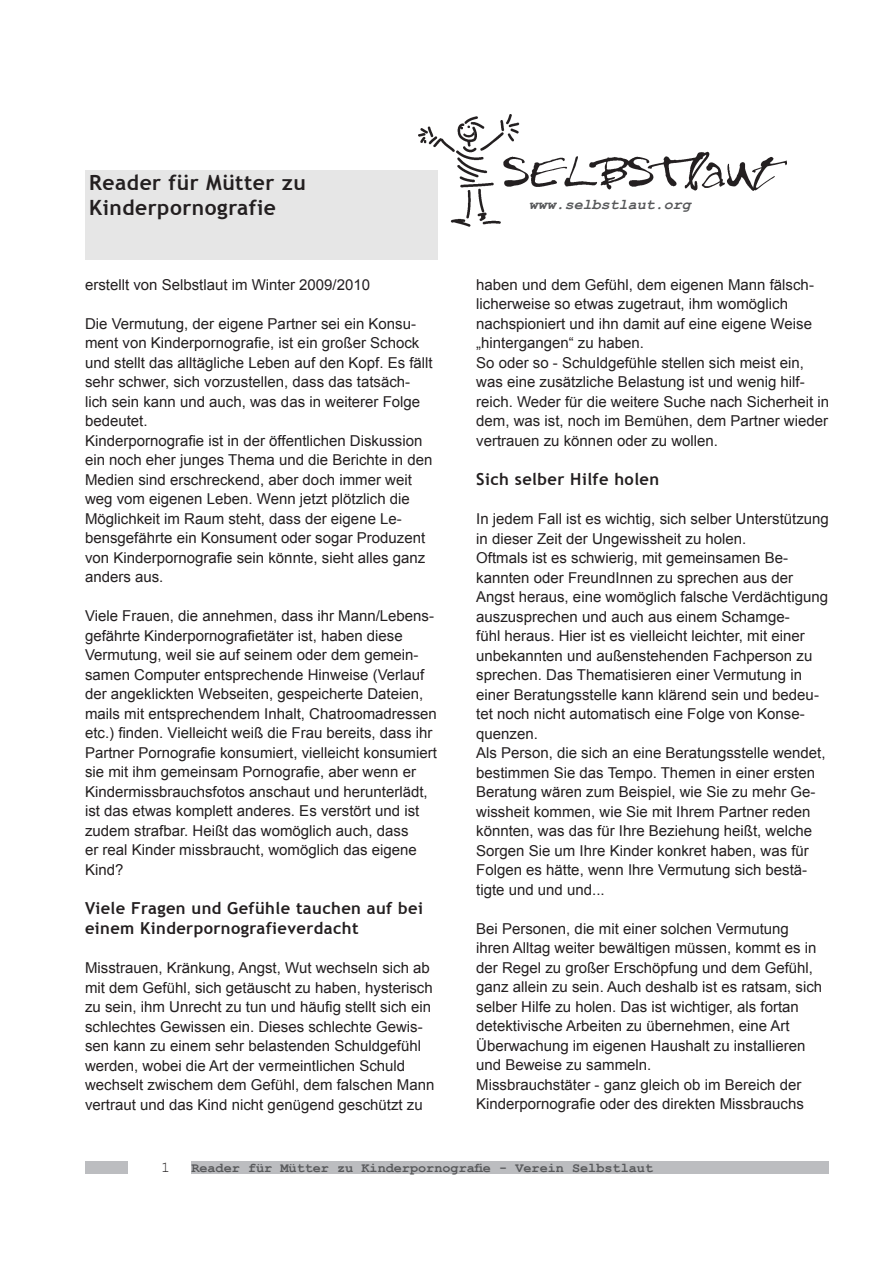
<style>
.page{position:relative;width:893px;height:1263px;background:#fff}
.page>*{position:absolute;margin:0;border:0;box-sizing:border-box;transform-origin:0 0}
.Überschrift{font:700 21px "Trebuchet MS";letter-spacing:.025em;color:#231f20}
.Text{font:700 16.5px/19.8px "Trebuchet MS";letter-spacing:.025em;color:#231f20}
.Text-2{font:15px/19.5px "Arial";color:#231f20}
.Text-3{font:italic 700 15px "Courier New";color:#57585a}
.t1{font:15px "Courier New";color:#231f20}
.Text-4{font:700 13.5px "Courier New";color:#57585a}
</style>
<div class="page">
<div style="left:85px;top:1161px;width:43px;height:13px;background:#bcbdc0"></div>
<div style="left:191px;top:1161px;width:638px;height:13px;background:#bcbdc0"></div>
<img style="left:418px;top:115px;width:369px;height:112px">
<div style="left:85px;top:170px;width:352px;height:90px;background:#e6e6e6"></div>
<p class="Überschrift" style="left:89px;top:169px;width:218px">Reader für Mütter zu</p>
<p class="Überschrift" style="left:89px;top:194px;width:188px">Kinderpornografie</p>
<p class="Text-2" style="left:85px;top:275px;width:287px">erstellt von Selbstlaut im Winter 2009/2010</p>
<p class="Text-2" style="left:85px;top:314px;width:349px">Die Vermutung, der eigene Partner sei ein Konsu&shy;ment von Kinderpornografie, ist ein großer Schock und stellt das alltägliche Leben auf den Kopf. Es fällt sehr schwer, sich vorzustellen, dass das tatsäch&shy;lich sein kann und auch, was das in weiterer Folge bedeutet.</p>
<p class="Text-2" style="left:85px;top:431px;width:349px">Kinderpornografie ist in der öffentlichen Diskussion ein noch eher junges Thema und die Berichte in den Medien sind erschreckend, aber doch immer weit weg vom eigenen Leben. Wenn jetzt plötzlich die Möglichkeit im Raum steht, dass der eigene Le&shy;bensgefährte ein Konsument oder sogar Produzent von Kinderpornografie sein könnte, sieht alles ganz anders aus.</p>
<p class="Text-2" style="left:85px;top:606px;width:353px">Viele Frauen, die annehmen, dass ihr Mann/Lebens&shy;gefährte Kinderpornografietäter ist, haben diese Vermutung, weil sie auf seinem oder dem gemein&shy;samen Computer entsprechende Hinweise (Verlauf der angeklickten Webseiten, gespeicherte Dateien, mails mit entsprechendem Inhalt, Chatroomadressen etc.) finden. Vielleicht weiß die Frau bereits, dass ihr Partner Pornografie konsumiert, vielleicht konsumiert sie mit ihm gemeinsam Pornografie, aber wenn er Kindermissbrauchsfotos anschaut und herunterlädt, ist das etwas komplett anderes. Es verstört und ist zudem strafbar. Heißt das womöglich auch, dass<br>er real Kinder missbraucht, womöglich das eigene Kind?</p>
<p class="Text" style="left:85px;top:898px;width:339px">Viele Fragen und Gefühle tauchen auf bei einem Kinderpornografieverdacht</p>
<p class="Text-2" style="left:85px;top:958px;width:351px">Misstrauen, Kränkung, Angst, Wut wechseln sich ab mit dem Gefühl, sich getäuscht zu haben, hysterisch zu sein, ihm Unrecht zu tun und häufig stellt sich ein schlechtes Gewissen ein. Dieses schlechte Gewis&shy;sen kann zu einem sehr belastenden Schuldgefühl werden, wobei die Art der vermeintlichen Schuld wechselt zwischem dem Gefühl, dem falschen Mann vertraut und das Kind nicht genügend geschützt zu</p>
<p class="Text-3" style="left:529px;top:194px;width:163px">www.selbstlaut.org</p>
<p class="Text-2" style="left:476px;top:275px;width:339px">haben und dem Gefühl, dem eigenen Mann fälsch&shy;licherweise so etwas zugetraut, ihm womöglich nachspioniert und ihn damit auf eine eigene Weise „hintergangen“ zu haben.</p>
<p class="Text-2" style="left:476px;top:353px;width:354px">So oder so - Schuldgefühle stellen sich meist ein, was eine zusätzliche Belastung ist und wenig hilf&shy;reich. Weder für die weitere Suche nach Sicherheit in dem, was ist, noch im Bemühen, dem Partner wieder vertrauen zu können oder zu wollen.</p>
<p class="Text" style="left:476px;top:469px;width:185px">Sich selber Hilfe holen</p>
<p class="Text-2" style="left:476px;top:509px;width:354px">In jedem Fall ist es wichtig, sich selber Unterstützung in dieser Zeit der Ungewissheit zu holen.</p>
<p class="Text-2" style="left:476px;top:548px;width:353px">Oftmals ist es schwierig, mit gemeinsamen Be&shy;kannten oder FreundInnen zu sprechen aus der Angst heraus, eine womöglich falsche Verdächtigung auszusprechen und auch aus einem Schamge-<br>fühl heraus. Hier ist es vielleicht leichter, mit einer unbekannten und außenstehenden Fachperson zu sprechen. Das Thematisieren einer Vermutung in einer Beratungsstelle kann klärend sein und bedeu&shy;tet noch nicht automatisch eine Folge von Konse&shy;quenzen.</p>
<p class="Text-2" style="left:476px;top:743px;width:351px">Als Person, die sich an eine Beratungsstelle wendet, bestimmen Sie das Tempo. Themen in einer ersten Beratung wären zum Beispiel, wie Sie zu mehr Ge&shy;wissheit kommen, wie Sie mit Ihrem Partner reden könnten, was das für Ihre Beziehung heißt, welche Sorgen Sie um Ihre Kinder konkret haben, was für Folgen es hätte, wenn Ihre Vermutung sich bestä&shy;tigte und und und...</p>
<p class="Text-2" style="left:476px;top:919px;width:348px">Bei Personen, die mit einer solchen Vermutung ihren Alltag weiter bewältigen müssen, kommt es in der Regel zu großer Erschöpfung und dem Gefühl, ganz allein zu sein. Auch deshalb ist es ratsam, sich selber Hilfe zu holen. Das ist wichtiger, als fortan detektivische Arbeiten zu übernehmen, eine Art Überwachung im eigenen Haushalt zu installieren und Beweise zu sammeln.</p>
<p class="Text-2" style="left:476px;top:1075px;width:329px">Missbrauchstäter - ganz gleich ob im Bereich der<br>Kinderpornografie oder des direkten Missbrauchs</p>
<p class="t1" style="left:161px;top:1158px;width:10px">1</p>
<p class="Text-4" style="left:191px;top:1159px;width:463px">Reader für Mütter zu Kinderpornografie - Verein Selbstlaut</p>
</div>
